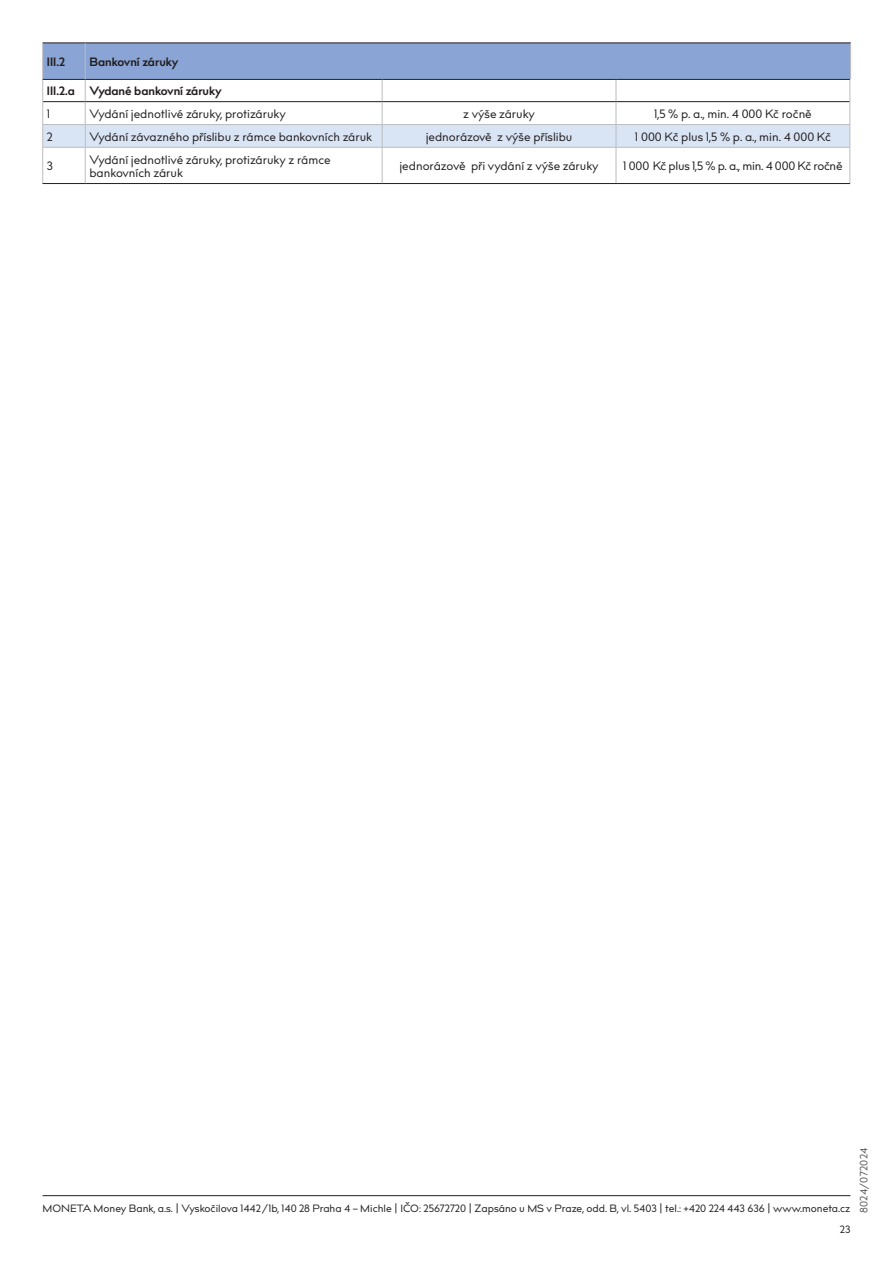
<style>
.page{position:relative;width:893px;height:1263px;background:#fff}
.page>*{position:absolute;margin:0;border:0;box-sizing:border-box;transform-origin:0 0}
.t1{font:12px/13.5px "billcorpmx CZ";color:#231f20}
.t2{font:700 12px "billcorpmx CZ";color:#231f20}
.t3{font:12px "billcorpmx CZ";letter-spacing:-.02em;color:#231f20}
.t4{font:10.5px "billcorpmx CZ";color:#231f20}
.t5{font:10.5px "billcorpmx CZ";letter-spacing:.015em;color:#57585a}
</style>
<div class="page">
<hr style="left:43px;top:1195px;width:807px;height:1px;background:#231f20">
<svg style="left:42px;top:43px;width:809px;height:104px"></svg>
<hr style="left:43px;top:147px;width:42px;height:1px;background:#bcbdc0">
<hr style="left:42px;top:147px;width:1px;height:36px;background:#bcbdc0">
<hr style="left:85px;top:147px;width:297px;height:1px;background:#bcbdc0">
<hr style="left:85px;top:147px;width:1px;height:36px;background:#bcbdc0">
<hr style="left:382px;top:147px;width:234px;height:1px;background:#bcbdc0">
<hr style="left:382px;top:147px;width:1px;height:36px;background:#bcbdc0">
<hr style="left:616px;top:147px;width:234px;height:1px;background:#bcbdc0">
<hr style="left:616px;top:147px;width:1px;height:36px;background:#bcbdc0">
<hr style="left:850px;top:147px;width:1px;height:36px;background:#bcbdc0">
<hr style="left:43px;top:183px;width:42px;height:1px;background:#231f20">
<hr style="left:85px;top:183px;width:297px;height:1px;background:#231f20">
<hr style="left:382px;top:183px;width:234px;height:1px;background:#231f20">
<hr style="left:616px;top:183px;width:234px;height:1px;background:#231f20">
<p class="t2" style="left:47px;top:53px;width:20px">III.2</p>
<p class="t2" style="left:89px;top:53px;width:91px">Bankovní záruky</p>
<p class="t2" style="left:47px;top:83px;width:176px">III.2.a Vydané bankovní záruky</p>
<p class="t1" style="left:47px;top:108px;width:5px">1</p>
<p class="t1" style="left:89px;top:108px;width:198px">Vydání jednotlivé záruky, protizáruky</p>
<p class="t1" style="left:463px;top:108px;width:73px">z výše záruky</p>
<p class="t1" style="left:654px;top:108px;width:159px">1,5 % p. a., min. 4 000 Kč ročně</p>
<p class="t1" style="left:47px;top:130px;width:8px">2</p>
<p class="t1" style="left:89px;top:130px;width:284px">Vydání závazného příslibu z rámce bankovních záruk</p>
<p class="t1" style="left:426px;top:130px;width:148px">jednorázově z výše příslibu</p>
<p class="t1" style="left:635px;top:130px;width:197px">1 000 Kč plus 1,5 % p. a., min. 4 000 Kč</p>
<p class="t1" style="left:47px;top:160px;width:8px">3</p>
<p class="t1" style="left:89px;top:153px;width:243px">Vydání jednotlivé záruky, protizáruky z rámce bankovních záruk</p>
<p class="t1" style="left:399px;top:160px;width:201px">jednorázově při vydání z výše záruky</p>
<p class="t3" style="left:623px;top:158px;width:221px">1 000 Kč plus 1,5 % p. a., min. 4 000 Kč ročně</p>
<p class="t4" style="left:43px;top:1200px;width:809px">MONETA Money Bank, a.s. | Vyskočilova 1442/1b, 140 28 Praha 4 – Michle | IČO: 25672720 | Zapsáno u MS v Praze, odd. B, vl. 5403 | tel.: +420 224 443 636 | www.moneta.cz</p>
<p class="t4" style="left:840px;top:1222px;width:12px">23</p>
<p class="t5" style="left:856px;top:1213px;width:67px;rotate:-90deg">8024/072024</p>
</div>
